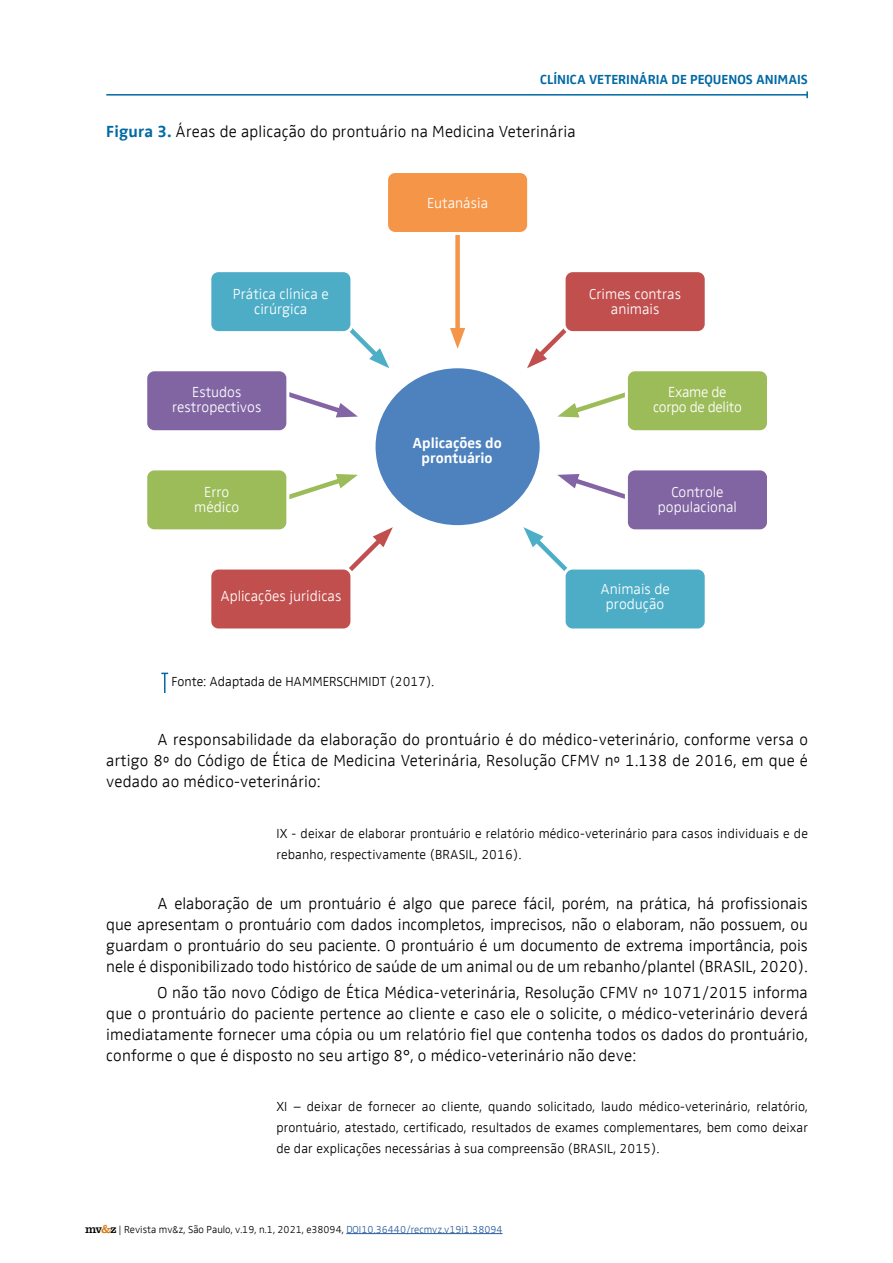
<style>
.page{position:relative;width:893px;height:1263px;background:#fff}
.page>*{position:absolute;margin:0;border:0;box-sizing:border-box;transform-origin:0 0}
.t1{font:16.5px/21px "Zwo Web Pro Light W04 Regular";letter-spacing:.01em;color:#000;text-align:justify}
.t2{font:15px/15px "Zwo Web Pro Light W04 Regular";color:#fff;text-align:center}
.t3{font:15px/15px "Zwo Web Pro Bold W04 Regular";color:#fff;text-align:center}
.t4{font:15px/15px "Zwo Web Pro Light W04 Regular";letter-spacing:-.02em;color:#fff;text-align:center}
.t5{font:13.5px/21px "Zwo Web Pro Light W04 Regular";letter-spacing:.01em;color:#000}
.t6{font:13.5px "Zwo Web Pro Bold W04 Regular";color:#0069a5}
.t7{font:10.5px "Zwo Web Pro Light W04 Regular";color:#000}
.s1{font-family:"Zwo Web Pro Bold W04 Regular";color:#0069a5}
.s2{font-family:"Clarendon LT Std";font-size:12px}
.s3{font-family:"Clarendon LT Std";font-size:12px;color:#d97b14}
.s4{color:#275b9b}
</style>
<div class="page">
<hr style="left:106px;top:94px;width:701px;height:2px;background:#0069a5">
<svg style="left:806px;top:91px;width:2px;height:7px"></svg>
<hr style="left:346px;top:1233px;width:157px;height:1px;background:#275b9b">
<div style="left:455px;top:225px;width:5px;height:111px;background:#f4954a"></div>
<svg style="left:450px;top:328px;width:15px;height:21px"></svg>
<svg style="left:349px;top:527px;width:44px;height:44px"></svg>
<svg style="left:523px;top:527px;width:44px;height:44px"></svg>
<svg style="left:289px;top:474px;width:69px;height:26px"></svg>
<svg style="left:557px;top:474px;width:68px;height:25px"></svg>
<svg style="left:289px;top:392px;width:69px;height:26px"></svg>
<svg style="left:557px;top:392px;width:68px;height:26px"></svg>
<svg style="left:350px;top:328px;width:39px;height:40px"></svg>
<svg style="left:527px;top:328px;width:40px;height:40px"></svg>
<div style="left:376px;top:368px;width:164px;height:157px;background:#4d82be;border-radius:50%"></div>
<div style="left:210px;top:568px;width:142px;height:62px;background:#c14f4e;border-radius:9px"></div>
<div style="left:208px;top:566px;width:145px;height:65px;border:3px solid #fff;border-radius:9px"></div>
<div style="left:564px;top:271px;width:142px;height:62px;background:#c14f4e;border-radius:9px"></div>
<div style="left:563px;top:269px;width:145px;height:65px;border:3px solid #fff;border-radius:9px"></div>
<div style="left:146px;top:370px;width:142px;height:62px;background:#8164a2;border-radius:9px"></div>
<div style="left:144px;top:368px;width:145px;height:65px;border:3px solid #fff;border-radius:9px"></div>
<div style="left:626px;top:469px;width:142px;height:62px;background:#8164a2;border-radius:9px"></div>
<div style="left:625px;top:467px;width:145px;height:65px;border:3px solid #fff;border-radius:9px"></div>
<div style="left:210px;top:271px;width:142px;height:62px;background:#4dadc7;border-radius:9px"></div>
<div style="left:208px;top:269px;width:145px;height:65px;border:3px solid #fff;border-radius:9px"></div>
<div style="left:564px;top:568px;width:142px;height:62px;background:#4dadc7;border-radius:9px"></div>
<div style="left:563px;top:566px;width:145px;height:65px;border:3px solid #fff;border-radius:9px"></div>
<div style="left:387px;top:172px;width:142px;height:61px;background:#f49548;border-radius:9px"></div>
<div style="left:385px;top:170px;width:145px;height:65px;border:3px solid #fff;border-radius:9px"></div>
<div style="left:146px;top:469px;width:142px;height:62px;background:#9cbc59;border-radius:9px"></div>
<div style="left:144px;top:467px;width:145px;height:65px;border:3px solid #fff;border-radius:9px"></div>
<div style="left:626px;top:370px;width:142px;height:62px;background:#9cbc59;border-radius:9px"></div>
<div style="left:625px;top:368px;width:145px;height:65px;border:3px solid #fff;border-radius:9px"></div>
<hr style="left:164px;top:673px;width:2px;height:20px;background:#0069a5">
<p class="t6" style="left:540px;top:69px;width:269px">CLÍNICA VETERINÁRIA DE PEQUENOS ANIMAIS</p>
<p class="t1" style="left:106px;top:120px;width:471px"><span class="s1">Figura 3.</span> Áreas de aplicação do prontuário na Medicina Veterinária</p>
<p class="t2" style="left:427px;top:194px;width:63px">Eutanásia</p>
<p class="t2" style="left:233px;top:286px;width:97px">Prática clínica e cirúrgica</p>
<p class="t2" style="left:589px;top:286px;width:93px">Crimes contras animais</p>
<p class="t2" style="left:172px;top:383px;width:91px">Estudos restropectivos</p>
<p class="t4" style="left:653px;top:383px;width:90px">Exame de corpo de delito</p>
<p class="t2" style="left:194px;top:483px;width:47px">Erro médico</p>
<p class="t3" style="left:412px;top:435px;width:91px">Aplicações do prontuário</p>
<p class="t2" style="left:658px;top:483px;width:81px">Controle populacional</p>
<p class="t2" style="left:220px;top:588px;width:123px">Aplicações jurídicas</p>
<p class="t2" style="left:600px;top:580px;width:71px">Animais de produção</p>
<p class="t5" style="left:171px;top:670px;width:264px">Fonte: Adaptada de HAMMERSCHMIDT (2017).</p>
<p class="t1" style="left:106px;top:728px;width:703px;text-indent:51px">A responsabilidade da elaboração do prontuário é do médico-veterinário, conforme versa o artigo 8º do Código de Ética de Medicina Veterinária, Resolução CFMV nº 1.138 de 2016, em que é vedado ao médico-veterinário:</p>
<p class="t5" style="left:276px;top:822px;width:533px">IX - deixar de elaborar prontuário e relatório médico-veterinário para casos individuais e de rebanho, respectivamente (BRASIL, 2016).</p>
<p class="t1" style="left:106px;top:892px;width:703px;text-indent:51px">A elaboração de um prontuário é algo que parece fácil, porém, na prática, há profissionais que apresentam o prontuário com dados incompletos, imprecisos, não o elaboram, não possuem, ou guardam o prontuário do seu paciente. O prontuário é um documento de extrema importância, pois nele é disponibilizado todo histórico de saúde de um animal ou de um rebanho/plantel (BRASIL, 2020).</p>
<p class="t1" style="left:106px;top:980px;width:703px;text-indent:51px">O não tão novo Código de Ética Médica-veterinária, Resolução CFMV nº 1071/2015 informa que o prontuário do paciente pertence ao cliente e caso ele o solicite, o médico-veterinário deverá imediatamente fornecer uma cópia ou um relatório fiel que contenha todos os dados do prontuário, conforme o que é disposto no seu artigo 8°, o médico-veterinário não deve:</p>
<p class="t5" style="left:276px;top:1095px;width:533px;text-align:justify">XI – deixar de fornecer ao cliente, quando solicitado, laudo médico-veterinário, relatório, prontuário, atestado, certificado, resultados de exames complementares, bem como deixar de dar explicações necessárias à sua compreensão (BRASIL, 2015).</p>
<p class="t7" style="left:85px;top:1221px;width:419px"><span class="s2">mv</span><span class="s3">&amp;</span><span class="s2">z</span> | Revista mv&amp;z, São Paulo, v.19, n.1, 2021, e38094, <span class="s4">DOI10.36440/recmvz.v19i1.38094</span></p>
</div>
